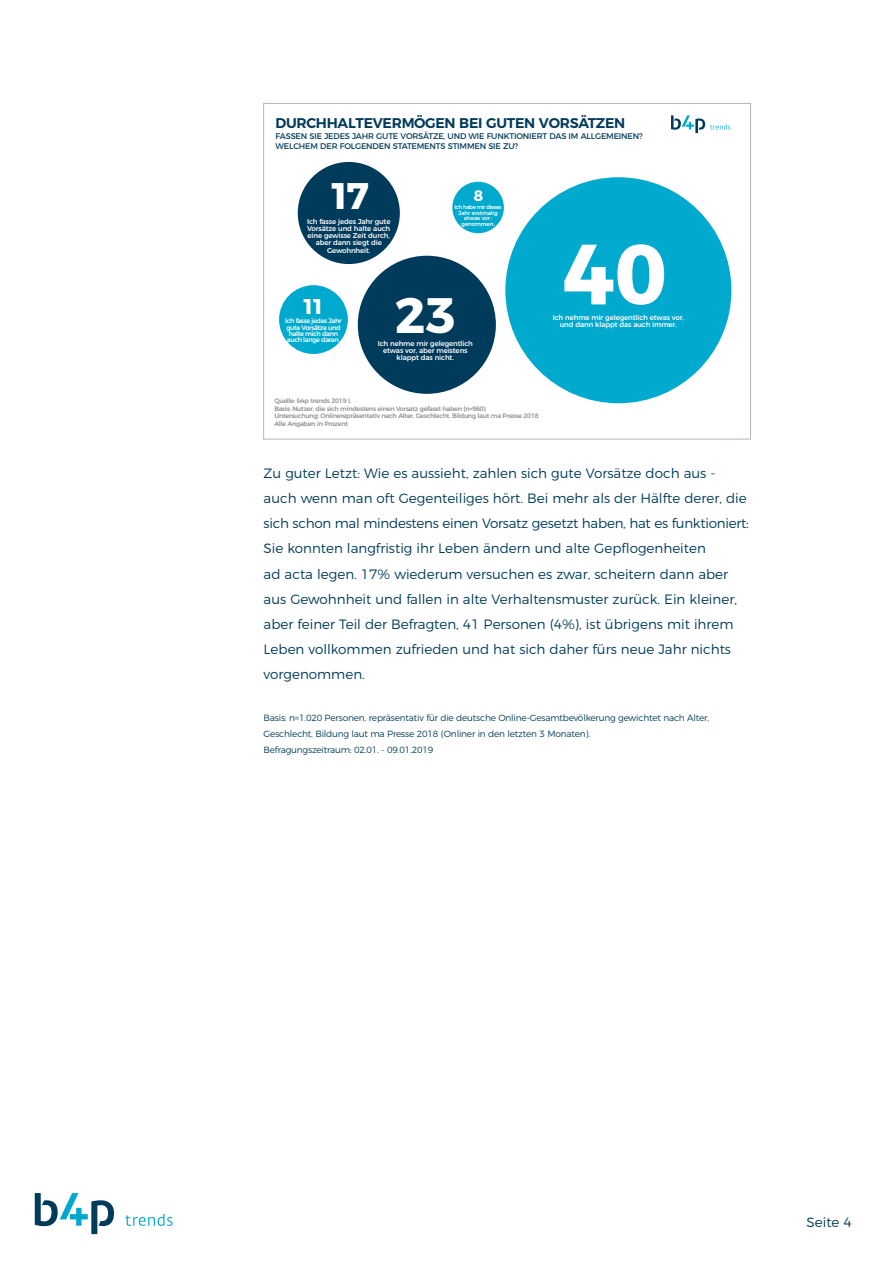
<style>
.page{position:relative;width:893px;height:1263px;background:#fff}
.page>*{position:absolute;margin:0;border:0;box-sizing:border-box;transform-origin:0 0}
.t1{font:700 85.05px "Montserrat";color:#fff}
.t2{font:700 49.8px "Montserrat";color:#fff}
.t3{font:700 36.9px "Montserrat";color:#fff}
.t4{font:700 21.3px "Montserrat";color:#fff}
.t5{font:700 15.15px "Montserrat";color:#fff}
.t6{font:600 14.1px "Montserrat";letter-spacing:-.02em;color:#003b5c}
.t7{font:300 13.5px/25.2px "Montserrat";color:#003b59}
.t8{font:300 9px/16.2px "Montserrat";letter-spacing:-.02em;color:#003b59}
.t9{font:8.25px/9.9px "Montserrat";letter-spacing:-.02em;color:#003b5c}
.t10{font:500 7.05px/7.1px "Montserrat";letter-spacing:-.02em;color:#fff;text-align:center}
.t11{font:500 6.6px/6.1px "Montserrat";letter-spacing:-.06em;color:#fff;text-align:center}
.t12{font:500 6.45px/7.8px "Montserrat";letter-spacing:-.04em;color:#8e8e8e}
.t13{font:500 5.55px/5.6px "Montserrat";letter-spacing:-.02em;color:#fff;text-align:center}
</style>
<div class="page">
<svg style="left:671px;top:115px;width:59px;height:18px"></svg>
<div style="left:279px;top:285px;width:69px;height:69px;background:#00a9ce;border-radius:50%"></div>
<div style="left:298px;top:162px;width:102px;height:102px;background:#003b5c;border-radius:50%"></div>
<div style="left:452px;top:182px;width:52px;height:51px;background:#00a9ce;border-radius:50%"></div>
<div style="left:505px;top:177px;width:226px;height:226px;background:#00a9ce;border-radius:50%"></div>
<div style="left:358px;top:256px;width:138px;height:138px;background:#003b5c;border-radius:50%"></div>
<div style="left:263px;top:103px;width:488px;height:336px;border:1px solid #bab5b4"></div>
<svg style="left:35px;top:1193px;width:79px;height:41px"></svg>
<svg style="left:125px;top:1214px;width:48px;height:12px"></svg>
<p class="t6" style="left:276px;top:111px;width:351px">DURCHHALTEVERMÖGEN BEI GUTEN VORSÄTZEN</p>
<p class="t9" style="left:276px;top:130px;width:369px">FASSEN SIE JEDES JAHR GUTE VORSÄTZE, UND WIE FUNKTIONIERT DAS IM ALLGEMEINEN?<br>WELCHEM DER FOLGENDEN STATEMENTS STIMMEN SIE ZU?</p>
<h3 class="t3" style="left:329px;top:165px;width:42px">17</h3>
<p class="t10" style="left:307px;top:218px;width:85px">Ich fasse jedes Jahr gute<br>Vorsätze und halte auch eine gewisse Zeit durch, aber dann siegt die<br>Gewohnheit.</p>
<p class="t5" style="left:474px;top:183px;width:11px">8</p>
<p class="t13" style="left:455px;top:204px;width:48px">Ich habe mir dieses<br>Jahr erstmalig etwas vor&shy;genommen.</p>
<h3 class="t4" style="left:302px;top:289px;width:24px">11</h3>
<p class="t11" style="left:285px;top:317px;width:58px">Ich fasse jedes Jahr gute Vorsätze und halte mich dann auch lange daran.</p>
<h2 class="t2" style="left:395px;top:274px;width:63px">23</h2>
<p class="t10" style="left:378px;top:340px;width:97px">Ich nehme mir gelegentlich etwas vor, aber meistens klappt das nicht.</p>
<p class="t12" style="left:274px;top:396px;width:266px">Quelle: b4p trends 2019 I,<br>Basis: Nutzer, die sich mindestens einen Vorsatz gefasst haben (n=960)<br>Untersuchung: Onlinerepräsentativ nach Alter, Geschlecht, Bildung laut ma Presse 2018<br>Alle Angaben in Prozent</p>
<h1 class="t1" style="left:562px;top:204px;width:107px">40</h1>
<p class="t10" style="left:553px;top:314px;width:133px">Ich nehme mir gelegentlich etwas vor, und dann klappt das auch immer.</p>
<p class="t7" style="left:264px;top:459px;width:487px">Zu guter Letzt: Wie es aussieht, zahlen sich gute Vorsätze doch aus - auch wenn man oft Gegenteiliges hört. Bei mehr als der Hälfte derer, die sich schon mal mindestens einen Vorsatz gesetzt haben, hat es funktioniert:<br>Sie konnten langfristig ihr Leben ändern und alte Gepflogenheiten<br>ad acta legen. 17% wiederum versuchen es zwar, scheitern dann aber aus Gewohnheit und fallen in alte Verhaltensmuster zurück. Ein kleiner, aber feiner Teil der Befragten, 41 Personen (4%), ist übrigens mit ihrem Leben vollkommen zufrieden und hat sich daher fürs neue Jahr nichts vorgenommen.</p>
<p class="t8" style="left:264px;top:709px;width:447px">Basis: n=1.020 Personen, repräsentativ für die deutsche Online-Gesamtbevölkerung gewichtet nach Alter,<br>Geschlecht, Bildung laut ma Presse 2018 (Onliner in den letzten 3 Monaten).<br>Befragungszeitraum: 02.01. - 09.01.2019</p>
<p class="t7" style="left:806px;top:1208px;width:47px">Seite 4</p>
</div>
